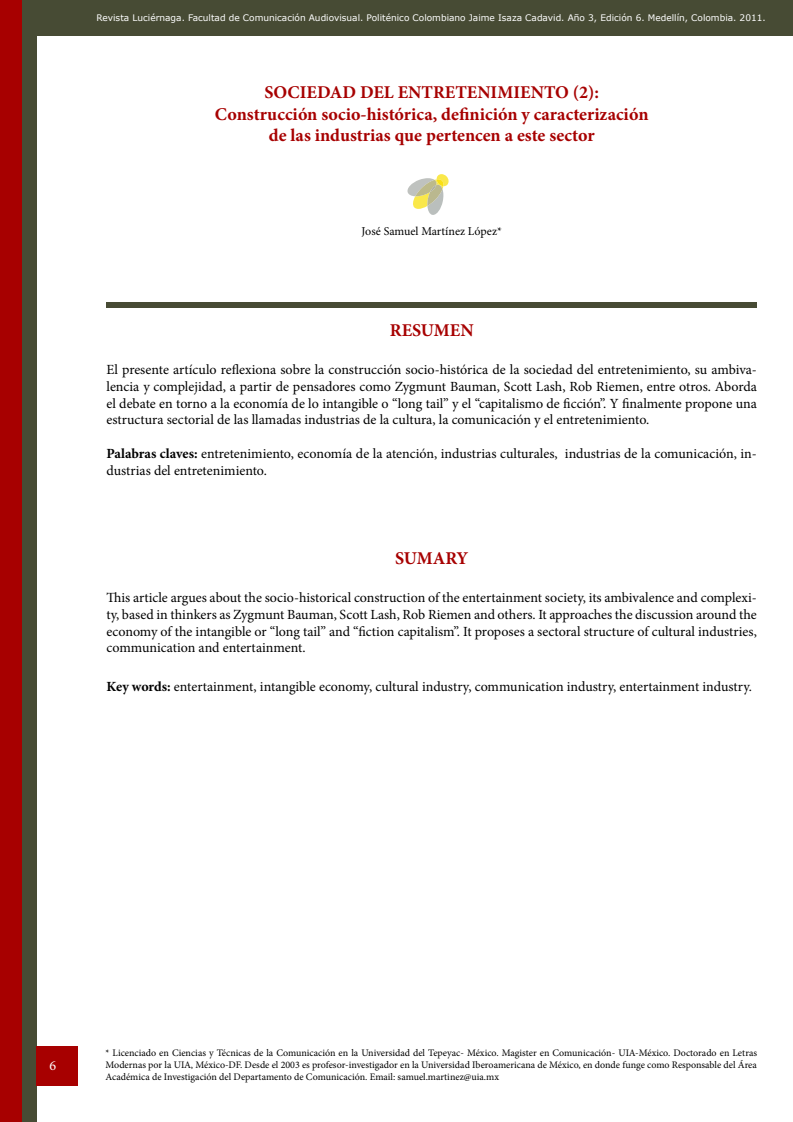
<style>
.page{position:relative;width:793px;height:1122px;background:#fff}
.page>*{position:absolute;margin:0;border:0;box-sizing:border-box;transform-origin:0 0}
.t1{font:700 18px/21.6px "Minion Pro";color:#a70000;text-align:center}
.t2{font:14px/16.8px "Minion Pro";color:#000;text-align:justify}
.t3{font:14px "Minion Pro";color:#fff}
.t4{font:12px "Minion Pro";color:#000}
.t5{font:10px/12px "Minion Pro";color:#000;text-align:justify}
.t6{font:9px "MS Reference Sans Serif";color:#fff}
.s1{font-weight:700}
</style>
<div class="page">
<div style="left:11px;top:0;width:25px;height:1122px;background:#474b34"></div>
<div style="left:1px;top:0;width:792px;height:36px;background:#474b34"></div>
<div style="left:0;top:0;width:22px;height:1122px;background:#a70000"></div>
<div style="left:36px;top:1046px;width:42px;height:40px;background:#a70000"></div>
<div style="left:106px;top:302px;width:651px;height:6px;background:#474b34"></div>
<svg style="left:407px;top:174px;width:42px;height:41px"></svg>
<p class="t6" style="left:96px;top:12px;width:671px">Revista Luciérnaga. Facultad de Comunicación Audiovisual. Politénico Colombiano Jaime Isaza Cadavid. Año 3, Edición 6. Medellín, Colombia. 2011.</p>
<p class="t1" style="left:215px;top:81px;width:435px">SOCIEDAD DEL ENTRETENIMIENTO (2):<br>Construcción socio-histórica, definición y caracterización de las industrias que pertencen a este sector</p>
<p class="t4" style="left:362px;top:223px;width:142px">José Samuel Martínez López*</p>
<p class="t1" style="left:390px;top:319px;width:85px">RESUMEN</p>
<p class="t2" style="left:106px;top:361px;width:652px">El presente artículo reflexiona sobre la construcción socio-histórica de la sociedad del entretenimiento, su ambiva&shy;lencia y complejidad, a partir de pensadores como Zygmunt Bauman, Scott Lash, Rob Riemen, entre otros. Aborda el debate en torno a la economía de lo intangible o “long tail” y el “capitalismo de ficción”. Y finalmente propone una estructura sectorial de las llamadas industrias de la cultura, la comunicación y el entretenimiento.</p>
<p class="t2" style="left:106px;top:445px;width:652px"><span class="s1">Palabras claves:</span> entretenimiento, economía de la atención, industrias culturales, industrias de la comunicación, in&shy;dustrias del entretenimiento.</p>
<p class="t1" style="left:395px;top:547px;width:75px">SUMARY</p>
<p class="t2" style="left:106px;top:589px;width:652px">This article argues about the socio-historical construction of the entertainment society, its ambivalence and complexi&shy;ty, based in thinkers as Zygmunt Bauman, Scott Lash, Rob Riemen and others. It approaches the discussion around the economy of the intangible or “long tail” and “fiction capitalism”. It proposes a sectoral structure of cultural industries, communication and entertainment.</p>
<p class="t2" style="left:106px;top:678px;width:647px"><span class="s1">Key words:</span> entertainment, intangible economy, cultural industry, communication industry, entertainment industry.</p>
<p class="t3" style="left:50px;top:1056px;width:8px">6</p>
<p class="t5" style="left:106px;top:1047px;width:653px">* Licenciado en Ciencias y Técnicas de la Comunicación en la Universidad del Tepeyac- México. Magister en Comunicación- UIA-México. Doctorado en Letras Modernas por la UIA, México-DF. Desde el 2003 es profesor-investigador en la Universidad Iberoamericana de México, en donde funge como Responsable del Área Académica de Investigación del Departamento de Comunicación. Email: samuel.martinez@uia.mx</p>
</div>
